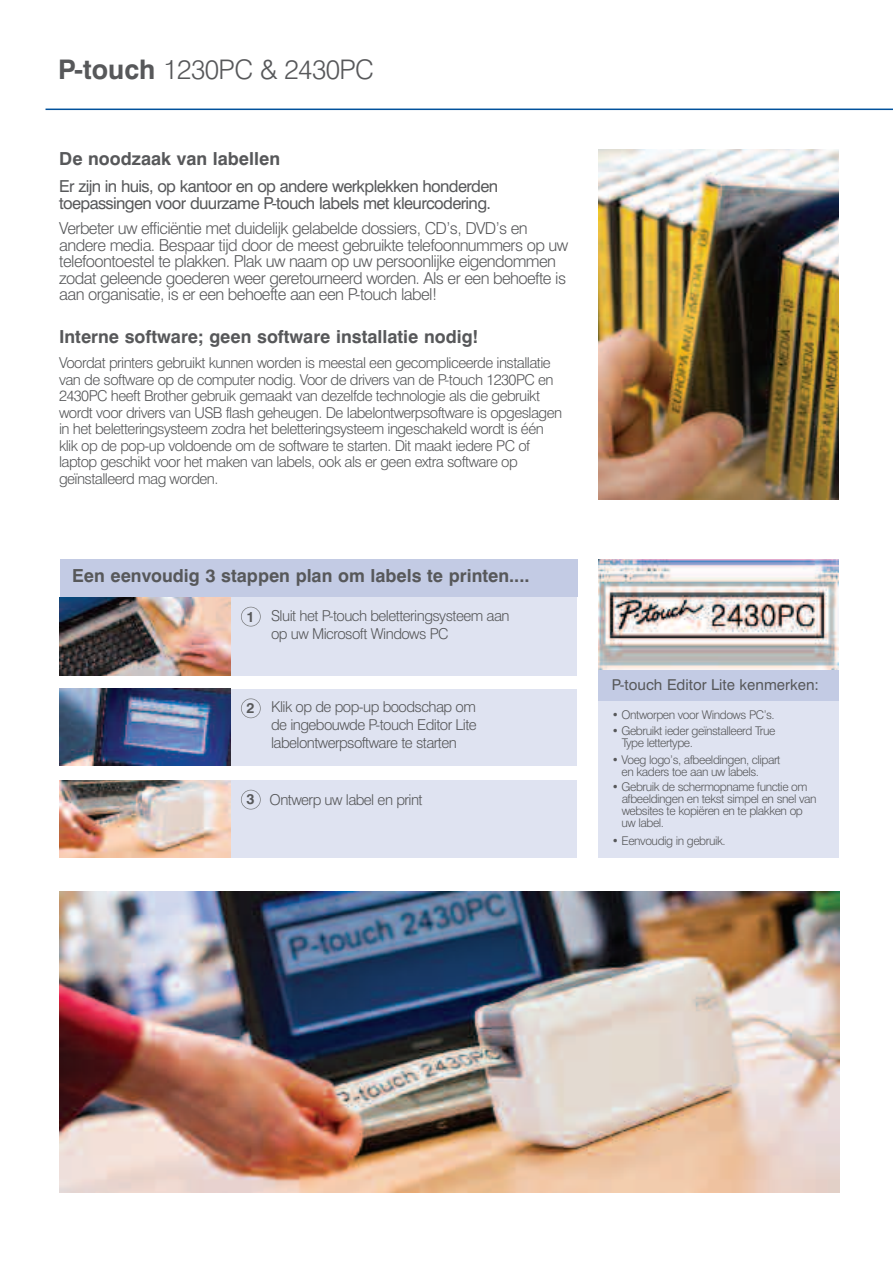
<style>
.page{position:relative;width:893px;height:1263px;background:#fff}
.page>*{position:absolute;margin:0;border:0;box-sizing:border-box;transform-origin:0 0}
.t1{font:300 27px "Swiss 721 BT";letter-spacing:-.02em;color:#57585a}
.t2{font:700 18px "Swiss 721 BT";color:#57585a}
.t3{font:300 16.5px/16.5px "Swiss 721 BT";letter-spacing:-.035em;color:#57585a}
.t4{font:16.5px/16.5px "Swiss 721 BT";letter-spacing:-.04em;color:#57585a}
.t5{font:300 15px/16.5px "Swiss 721 BT";letter-spacing:-.035em;color:#57585a}
.t6{font:15px "Swiss 721 BT";color:#57585a}
.t7{font:700 14.25px "Swiss 721 BT";color:#57585a}
.t8{font:300 12px/12px "Swiss 721 BT";letter-spacing:-.035em;color:#57585a}
.s1{font-weight:700}
</style>
<div class="page">
<div style="left:179px;top:780px;width:398px;height:78px;background:#dfe3f1"></div>
<div style="left:179px;top:689px;width:398px;height:77px;background:#dfe3f1"></div>
<div style="left:599px;top:700px;width:240px;height:158px;background:#dfe3f1"></div>
<div style="left:599px;top:559px;width:240px;height:142px;background:#c3cbe4"></div>
<hr style="left:46px;top:109px;width:847px;height:1px;background:#01519c">
<img style="left:599px;top:149px;width:239px;height:350px">
<div style="left:179px;top:594px;width:398px;height:82px;background:#dfe3f1"></div>
<img style="left:60px;top:780px;width:170px;height:78px">
<div style="left:60px;top:560px;width:517px;height:37px;background:#c3cbe4"></div>
<img style="left:60px;top:597px;width:170px;height:79px">
<img style="left:60px;top:689px;width:170px;height:76px">
<img style="left:599px;top:560px;width:239px;height:109px">
<img style="left:60px;top:892px;width:779px;height:301px">
<div style="left:241px;top:607px;width:20px;height:19px;border:2px solid #808285;border-radius:50%"></div>
<div style="left:241px;top:698px;width:20px;height:20px;border:2px solid #808285;border-radius:50%"></div>
<div style="left:241px;top:790px;width:20px;height:19px;border:2px solid #808285;border-radius:50%"></div>
<h1 class="t1" style="left:58px;top:60px;width:318px"><span class="s1">P-touch</span> 1230PC &amp; 2430PC</h1>
<p class="t2" style="left:59px;top:152px;width:222px">De noodzaak van labellen</p>
<p class="t4" style="left:59px;top:180px;width:440px">Er zijn in huis, op kantoor en op andere werkplekken honderden toepassingen voor duurzame P-touch labels met kleurcodering.</p>
<p class="t3" style="left:59px;top:222px;width:510px">Verbeter uw efficiëntie met duidelijk gelabelde dossiers, CD’s, DVD’s en andere media. Bespaar tijd door de meest gebruikte telefoonnummers op uw telefoontoestel te plakken. Plak uw naam op uw persoonlijke eigendommen zodat geleende goederen weer geretourneerd worden. Als er een behoefte is aan organisatie, is er een behoefte aan een P-touch label!</p>
<p class="t2" style="left:59px;top:330px;width:421px">Interne software; geen software installatie nodig!</p>
<p class="t5" style="left:59px;top:356px;width:505px">Voordat printers gebruikt kunnen worden is meestal een gecompliceerde installatie van de software op de computer nodig. Voor de drivers van de P-touch 1230PC en 2430PC heeft Brother gebruik gemaakt van dezelfde technologie als die gebruikt wordt voor drivers van USB flash geheugen. De labelontwerpsoftware is opgeslagen in het beletteringsysteem zodra het beletteringsysteem ingeschakeld wordt is één klik op de pop-up voldoende om de software te starten. Dit maakt iedere PC of laptop geschikt voor het maken van labels, ook als er geen extra software op geïnstalleerd mag worden.</p>
<p class="t2" style="left:72px;top:569px;width:459px">Een eenvoudig 3 stappen plan om labels te printen....</p>
<p class="t5" style="left:271px;top:608px;width:240px;line-height:18px">Sluit het P-touch beletteringsysteem aan op uw Microsoft Windows PC</p>
<p class="t7" style="left:247px;top:611px;width:10px">1</p>
<p class="t7" style="left:247px;top:702px;width:10px">2</p>
<p class="t5" style="left:271px;top:699px;width:207px;line-height:18px;text-align:justify">Klik op de pop-up boodschap om de ingebouwde P-touch Editor Lite labelontwerpsoftware te starten</p>
<p class="t7" style="left:247px;top:794px;width:10px">3</p>
<p class="t5" style="left:270px;top:793px;width:155px">Ontwerp uw label en print</p>
<p class="t6" style="left:612px;top:679px;width:209px">P-touch Editor Lite kenmerken:</p>
<p class="t8" style="left:612px;top:710px;width:164px">• Ontworpen voor Windows PC’s.</p>
<p class="t8" style="left:622px;top:726px;width:155px;text-indent:-10px">• Gebruikt ieder geïnstalleerd True<br>Type lettertype.</p>
<p class="t8" style="left:621px;top:755px;width:161px;text-indent:-10px">• Voeg logo’s, afbeeldingen, clipart en kaders toe aan uw labels.</p>
<p class="t8" style="left:621px;top:782px;width:197px;text-indent:-10px">• Gebruik de schermopname functie om afbeeldingen en tekst simpel en snel van websites te kopiëren en te plakken op uw label.</p>
<p class="t8" style="left:612px;top:836px;width:115px">• Eenvoudig in gebruik.</p>
</div>
